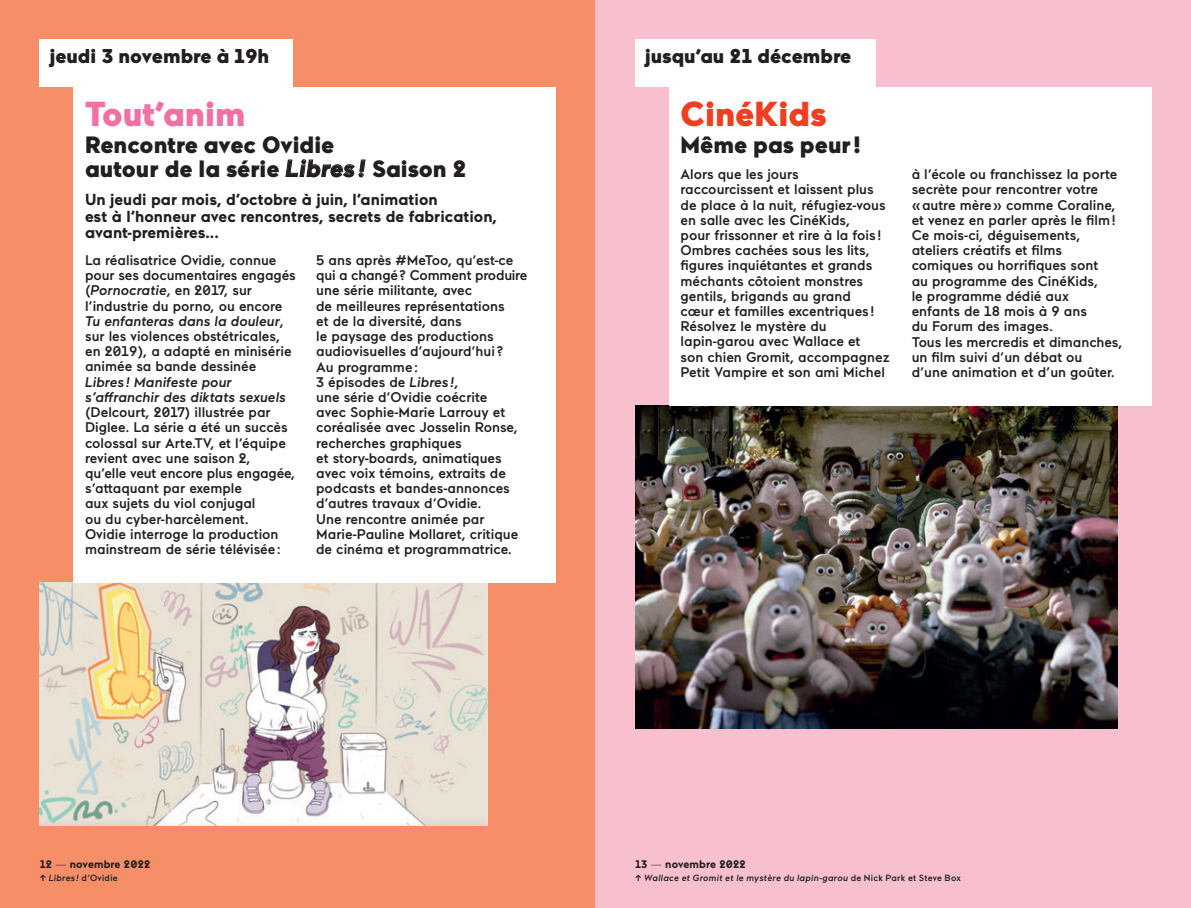
<style>
.page{position:relative;width:1191px;height:908px;background:#fff}
.page>*{position:absolute;margin:0;border:0;box-sizing:border-box;transform-origin:0 0}
.t1{font:900 34.6px "Maax";color:#f171a4}
.t2{font:900 34.6px "Maax";color:#ef3e22}
.t3{font:900 23.6px/24px "Maax";color:#231f20}
.t4{font:900 20px "Maax";color:#231f20}
.t5{font:700 16px/16.8px "Maax";color:#231f20}
.t6{font:500 14px/15.2px "Maax";color:#231f20}
.t7{font:italic 500 14px/15.2px "Maax";color:#231f20}
.t8{font:700 11px "Maax";letter-spacing:.01em;color:#231f20}
.t9{font:italic 500 9px "Maax";letter-spacing:.025em;color:#231f20}
.t10{font:500 9px "Maax";letter-spacing:.03em;color:#231f20}
.s1{font-weight:700;font-style:italic}
.s2{font-style:italic}
.s3{font-weight:300}
.s4{font-style:normal}
</style>
<div class="page">
<div style="left:0;top:0;width:595px;height:907px;background:#f68f68"></div>
<div style="left:595px;top:0;width:596px;height:907px;background:#f8c0cf"></div>
<img style="left:40px;top:582px;width:448px;height:243px">
<img style="left:635px;top:405px;width:482px;height:323px">
<div style="left:74px;top:87px;width:482px;height:495px;background:#fff"></div>
<div style="left:669px;top:87px;width:482px;height:318px;background:#fff"></div>
<div style="left:40px;top:40px;width:253px;height:47px;background:#fff"></div>
<div style="left:635px;top:40px;width:240px;height:47px;background:#fff"></div>
<h3 class="t4" style="left:49px;top:43px;width:221px">jeudi 3 novembre à 19h</h3>
<h3 class="t4" style="left:645px;top:43px;width:208px">jusqu’au 21 décembre</h3>
<h1 class="t1" style="left:85px;top:91px;width:162px">Tout’anim</h1>
<h2 class="t3" style="left:85px;top:131px;width:383px">Rencontre avec Ovidie<br>autour de la série <span class="s1">Libres !</span> Saison 2</h2>
<p class="t5" style="left:85px;top:190px;width:413px">Un jeudi par mois, d’octobre à juin, l’animation<br>est à l’honneur avec rencontres, secrets de fabrication, avant-premières...</p>
<p class="t6" style="left:85px;top:252px;width:212px">La réalisatrice Ovidie, connue pour ses documentaires engagés (<span class="s2">Pornocratie</span>, en 2017, sur l’industrie du porno, ou encore<br><span class="s2">Tu enfanteras dans la douleur</span>, sur les violences obstétricales, en 2019), a adapté en minisérie animée sa bande dessinée</p>
<p class="t7" style="left:85px;top:373px;width:202px">Libres ! Manifeste pour s’affranchir des diktats sexuels</p>
<p class="t6" style="left:85px;top:404px;width:212px">(Delcourt, 2017) illustrée par<br>Diglee. La série a été un succès colossal sur Arte.TV, et l’équipe revient avec une saison 2, qu’elle veut encore plus engagée, s’attaquant par exemple<br>aux sujets du viol conjugal<br>ou du cyber‑harcèlement.<br>Ovidie interroge la production mainstream de série télévisée :</p>
<p class="t6" style="left:316px;top:252px;width:213px">5 ans après #MeToo, qu’est‑ce qui a changé ? Comment produire une série militante, avec<br>de meilleures représentations<br>et de la diversité, dans<br>le paysage des productions audiovisuelles d’aujourd’hui?<br>Au programme :<br>3 épisodes de <span class="s2">Libres!</span>,<br>une série d’Ovidie coécrite<br>avec Sophie-Marie Larrouy et coréalisée avec Josselin Ronse, recherches graphiques<br>et story-boards, animatiques avec voix témoins, extraits de podcasts et bandes-annonces d’autres travaux d’Ovidie.<br>Une rencontre animée par<br>Marie-Pauline Mollaret, critique de cinéma et programmatrice.</p>
<h1 class="t2" style="left:680px;top:91px;width:148px">CinéKids</h1>
<h2 class="t3" style="left:680px;top:131px;width:182px">Même pas peur!</h2>
<p class="t6" style="left:680px;top:166px;width:211px">Alors que les jours raccourcissent et laissent plus de place à la nuit, réfugiez-vous en salle avec les CinéKids,<br>pour frissonner et rire à la fois !<br>Ombres cachées sous les lits, figures inquiétantes et grands méchants côtoient monstres gentils, brigands au grand<br>cœur et familles excentriques !<br>Résolvez le mystère du lapin-garou avec Wallace et<br>son chien Gromit, accompagnez<br>Petit Vampire et son ami Michel</p>
<p class="t6" style="left:911px;top:166px;width:212px">à l’école ou franchissez la porte secrète pour rencontrer votre<br>« autre mère » comme Coraline, et venez en parler après le film !<br>Ce mois-ci, déguisements, ateliers créatifs et films comiques ou horrifiques sont<br>au programme des CinéKids,<br>le programme dédié aux<br>enfants de 18 mois à 9 ans<br>du Forum des images.<br>Tous les mercredis et dimanches, un film suivi d’un débat ou<br>d’une animation et d’un goûter.</p>
<p class="t8" style="left:40px;top:856px;width:112px">12 <span class="s3">—</span> novembre 2022</p>
<p class="t8" style="left:635px;top:856px;width:112px">13 <span class="s3">—</span> novembre 2022</p>
<p class="t10" style="left:40px;top:871px;width:80px">↑ <span class="s2">Libres!</span> d’Ovidie</p>
<p class="t9" style="left:635px;top:871px;width:327px"><span class="s4">↑</span> Wallace et Gromit et le mystère du lapin-garou <span class="s4">de Nick Park et Steve Box</span></p>
</div>
